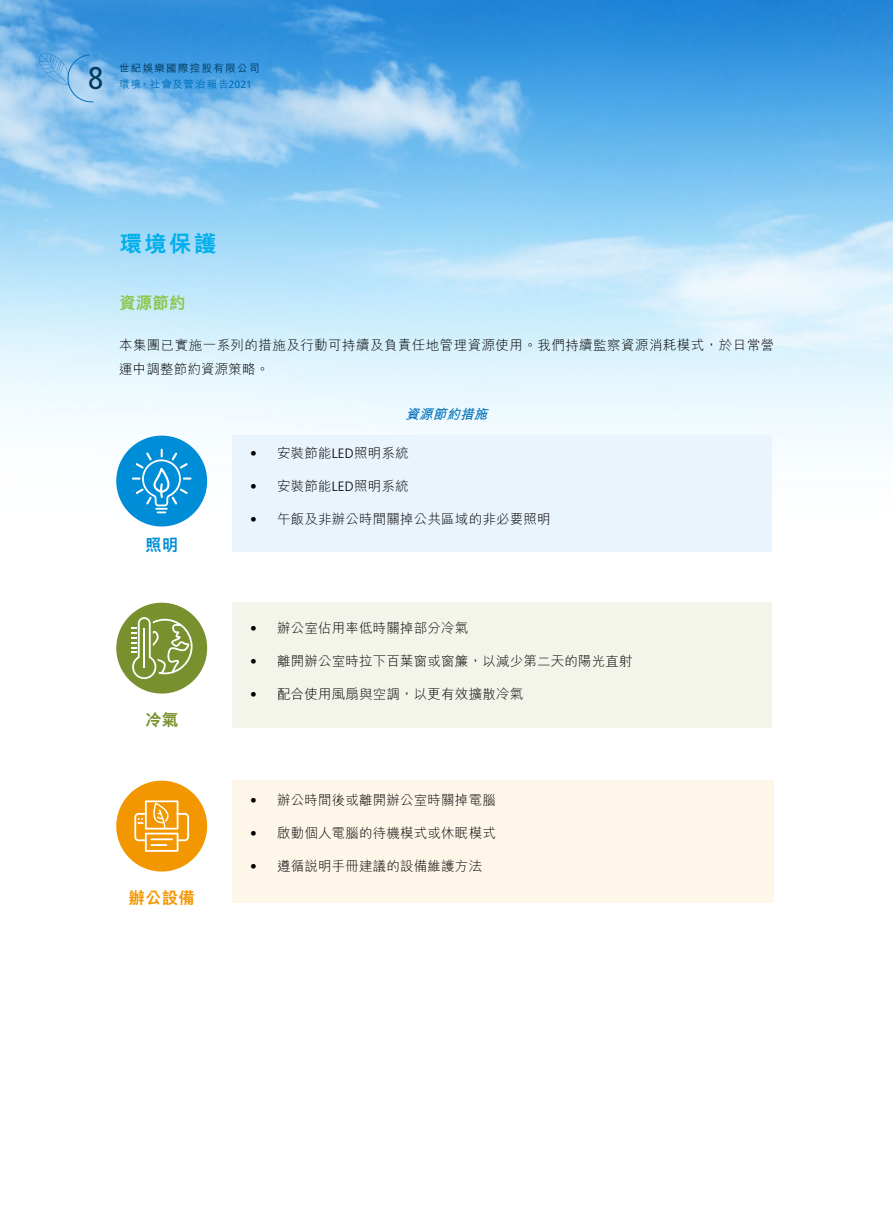
<style>
.page{position:relative;width:893px;height:1212px;background:#fff}
.page>*{position:absolute;margin:0;border:0;box-sizing:border-box;transform-origin:0 0}
.t1{font:condensed 31.5px "Frutiger LT Std";color:#00395d}
.t2{font:800 22.5px "M Hei HK";color:#00afec}
.t3{font:800 16.5px "M Hei HK";color:#f39700}
.t4{font:800 16.5px "M Hei HK";color:#8ec54a}
.t5{font:800 16.5px "M Hei HK";color:#008dd7}
.t6{font:800 16.5px "M Hei HK";color:#79902e}
.t7{font:300 13.5px "M Hei HK";letter-spacing:.015em;color:#000}
.t8{font:300 13.5px/24px "M Hei HK";letter-spacing:.035em;color:#000}
.t9{font:italic 700 13.5px "M Hei HK";color:#0070bd}
.t10{font:500 10.5px "M Hei HK";letter-spacing:.1em;color:#0070bd}
.t11{font:500 10.5px "M Hei HK";letter-spacing:.125em;color:#00395d}
.s1{font-family:"Frutiger LT Std";font-weight:400}
.s2{font-family:"Frutiger LT Std"}
</style>
<div class="page">
<img style="left:0;top:0;width:893px;height:552px">
<svg style="left:39px;top:53px;width:55px;height:50px;background:#85bde9"></svg>
<div style="left:232px;top:436px;width:539px;height:116px;background:#eaf4fc"></div>
<div style="left:232px;top:781px;width:542px;height:122px;background:#fff6ea"></div>
<div style="left:232px;top:603px;width:539px;height:125px;background:#f3f4ea"></div>
<div style="left:116px;top:436px;width:91px;height:90px;background:#008dd7;border-radius:50%"></div>
<div style="left:116px;top:603px;width:91px;height:90px;background:#79902e;border-radius:50%"></div>
<div style="left:116px;top:781px;width:91px;height:90px;background:#f39700;border-radius:50%"></div>
<svg style="left:132px;top:449px;width:59px;height:64px"></svg>
<svg style="left:131px;top:617px;width:62px;height:62px"></svg>
<svg style="left:134px;top:800px;width:55px;height:52px"></svg>
<p class="t11" style="left:119px;top:61px;width:142px">世紀娛樂國際控股有限公司</p>
<h1 class="t1" style="left:88px;top:60px;width:17px">8</h1>
<p class="t10" style="left:119px;top:76px;width:134px">環境、社會及管治報告<span class="s1">2021</span></p>
<h2 class="t2" style="left:119px;top:232px;width:98px">環境保護</h2>
<p class="t4" style="left:119px;top:295px;width:68px">資源節約</p>
<p class="t8" style="left:119px;top:333px;width:656px">本集團已實施一系列的措施及行動可持續及負責任地管理資源使用。我們持續監察資源消耗模式，於日常營運中調整節約資源策略。</p>
<p class="t9" style="left:405px;top:405px;width:88px">資源節約措施</p>
<p class="t5" style="left:145px;top:536px;width:35px">照明</p>
<p class="t6" style="left:145px;top:712px;width:35px">冷氣</p>
<p class="t3" style="left:128px;top:889px;width:68px">辦公設備</p>
<p class="t7" style="left:250px;top:444px;width:160px"><span class="s2">•</span> 安裝節能<span class="s2">LED</span>照明系統</p>
<p class="t7" style="left:250px;top:477px;width:160px"><span class="s2">•</span> 安裝節能<span class="s2">LED</span>照明系統</p>
<p class="t7" style="left:250px;top:510px;width:302px"><span class="s2">•</span> 午飯及非辦公時間關掉公共區域的非必要照明</p>
<p class="t7" style="left:250px;top:618px;width:220px"><span class="s2">•</span> 辦公室佔用率低時關掉部分冷氣</p>
<p class="t7" style="left:250px;top:651px;width:384px"><span class="s2">•</span> 離開辦公室時拉下百葉窗或窗簾，以減少第二天的陽光直射</p>
<p class="t7" style="left:250px;top:684px;width:275px"><span class="s2">•</span> 配合使用風扇與空調，以更有效擴散冷氣</p>
<p class="t7" style="left:250px;top:791px;width:247px"><span class="s2">•</span> 辦公時間後或離開辦公室時關掉電腦</p>
<p class="t7" style="left:250px;top:824px;width:247px"><span class="s2">•</span> 啟動個人電腦的待機模式或休眠模式</p>
<p class="t7" style="left:250px;top:857px;width:234px"><span class="s2">•</span> 遵循說明手冊建議的設備維護方法</p>
</div>
